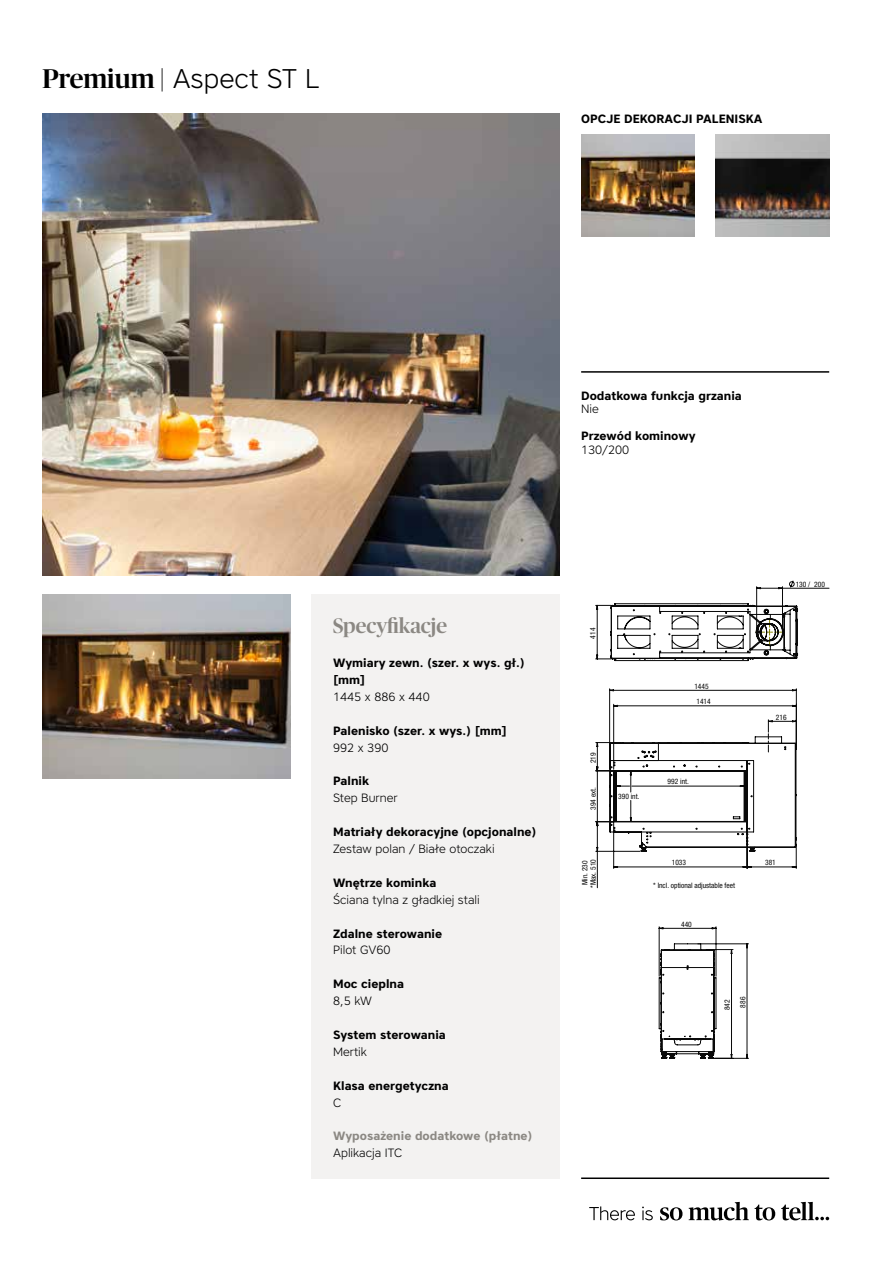
<style>
.page{position:relative;width:893px;height:1263px;background:#fff}
.page>*{position:absolute;margin:0;border:0;box-sizing:border-box;transform-origin:0 0}
.t1{font:300 27px "Core Sans A35";color:#000}
.t2{font:500 21px "Publico Banner";color:#8b8883}
.t3{font:700 12px/17px "Core Sans A65";color:#000}
.t4{font:300 12px "Core Sans A35";color:#000}
.t5{font:700 12px "Core Sans A65";color:#8b8883}
.t6{font:condensed 7.5px/8.2px "Helvetica Neue LT Std";color:#090909;text-align:center}
.s1{font-family:"Publico Banner";font-weight:500}
</style>
<div class="page">
<hr style="left:581px;top:371px;width:248px;height:2px;background:#000">
<div style="left:312px;top:594px;width:248px;height:585px;background:#f3f2f1"></div>
<img style="left:43px;top:114px;width:517px;height:461px">
<img style="left:43px;top:594px;width:248px;height:184px">
<img style="left:581px;top:135px;width:113px;height:101px">
<img style="left:716px;top:135px;width:113px;height:101px">
<svg style="left:595px;top:580px;width:234px;height:81px"></svg>
<svg style="left:595px;top:688px;width:202px;height:200px"></svg>
<svg style="left:659px;top:926px;width:90px;height:133px"></svg>
<hr style="left:581px;top:1177px;width:248px;height:2px;background:#000">
<svg style="left:589px;top:1202px;width:240px;height:18px"></svg>
<h1 class="t1" style="left:43px;top:61px;width:278px"><span class="s1">Premium |</span> Aspect ST L</h1>
<p class="t3" style="left:581px;top:110px;width:183px">OPCJE DEKORACJI PALENISKA</p>
<p class="t3" style="left:581px;top:387px;width:162px">Dodatkowa funkcja grzania</p>
<p class="t4" style="left:581px;top:401px;width:19px">Nie</p>
<p class="t3" style="left:581px;top:427px;width:116px">Przewód kominowy</p>
<p class="t4" style="left:581px;top:442px;width:50px">130/200</p>
<h2 class="t2" style="left:333px;top:611px;width:115px">Specyfikacje</h2>
<p class="t3" style="left:333px;top:654px;width:193px">Wymiary zewn. (szer. x wys. gł.) [mm]</p>
<p class="t4" style="left:333px;top:689px;width:98px">1445 x 886 x 440</p>
<p class="t3" style="left:333px;top:722px;width:175px">Palenisko (szer. x wys.) [mm]</p>
<p class="t4" style="left:333px;top:739px;width:57px">992 x 390</p>
<p class="t3" style="left:333px;top:772px;width:38px">Palnik</p>
<p class="t4" style="left:333px;top:790px;width:66px">Step Burner</p>
<p class="t3" style="left:333px;top:823px;width:205px">Matriały dekoracyjne (opcjonalne)</p>
<p class="t4" style="left:333px;top:841px;width:163px">Zestaw polan / Białe otoczaki</p>
<p class="t3" style="left:333px;top:874px;width:105px">Wnętrze kominka</p>
<p class="t4" style="left:333px;top:892px;width:148px">Ściana tylna z gładkiej stali</p>
<p class="t3" style="left:333px;top:925px;width:111px">Zdalne sterowanie</p>
<p class="t4" style="left:333px;top:942px;width:59px">Pilot GV60</p>
<p class="t3" style="left:333px;top:975px;width:73px">Moc cieplna</p>
<p class="t4" style="left:333px;top:993px;width:40px">8,5 kW</p>
<p class="t3" style="left:333px;top:1026px;width:114px">System sterowania</p>
<p class="t4" style="left:333px;top:1044px;width:35px">Mertik</p>
<p class="t3" style="left:333px;top:1077px;width:117px">Klasa energetyczna</p>
<p class="t4" style="left:333px;top:1095px;width:10px">C</p>
<p class="t5" style="left:333px;top:1128px;width:201px">Wyposażenie dodatkowe (płatne)</p>
<p class="t4" style="left:333px;top:1145px;width:71px">Aplikacja ITC</p>
<p class="t6" style="left:589px;top:639px;width:12px;rotate:-90deg">414</p>
<p class="t6" style="left:589px;top:763px;width:12px;rotate:-90deg">219</p>
<p class="t6" style="left:589px;top:810px;width:24px;rotate:-90deg">394 ext.</p>
<p class="t6" style="left:580px;top:888px;width:30px;rotate:-90deg">Min. 230 *Max. 510</p>
<p class="t6" style="left:796px;top:580px;width:31px">130 / 200</p>
<p class="t6" style="left:694px;top:682px;width:16px">1445</p>
<p class="t6" style="left:696px;top:697px;width:16px">1414</p>
<p class="t6" style="left:618px;top:792px;width:23px">390 int.</p>
<p class="t6" style="left:668px;top:778px;width:23px">992 int.</p>
<p class="t6" style="left:776px;top:713px;width:12px">216</p>
<p class="t6" style="left:672px;top:858px;width:16px">1033</p>
<p class="t6" style="left:765px;top:858px;width:12px">381</p>
<p class="t6" style="left:653px;top:881px;width:83px">* Incl. optional adjustable feet</p>
<p class="t6" style="left:681px;top:920px;width:12px">440</p>
<p class="t6" style="left:723px;top:1010px;width:12px;rotate:-90deg">842</p>
<p class="t6" style="left:738px;top:1007px;width:12px;rotate:-90deg">886</p>
</div>
